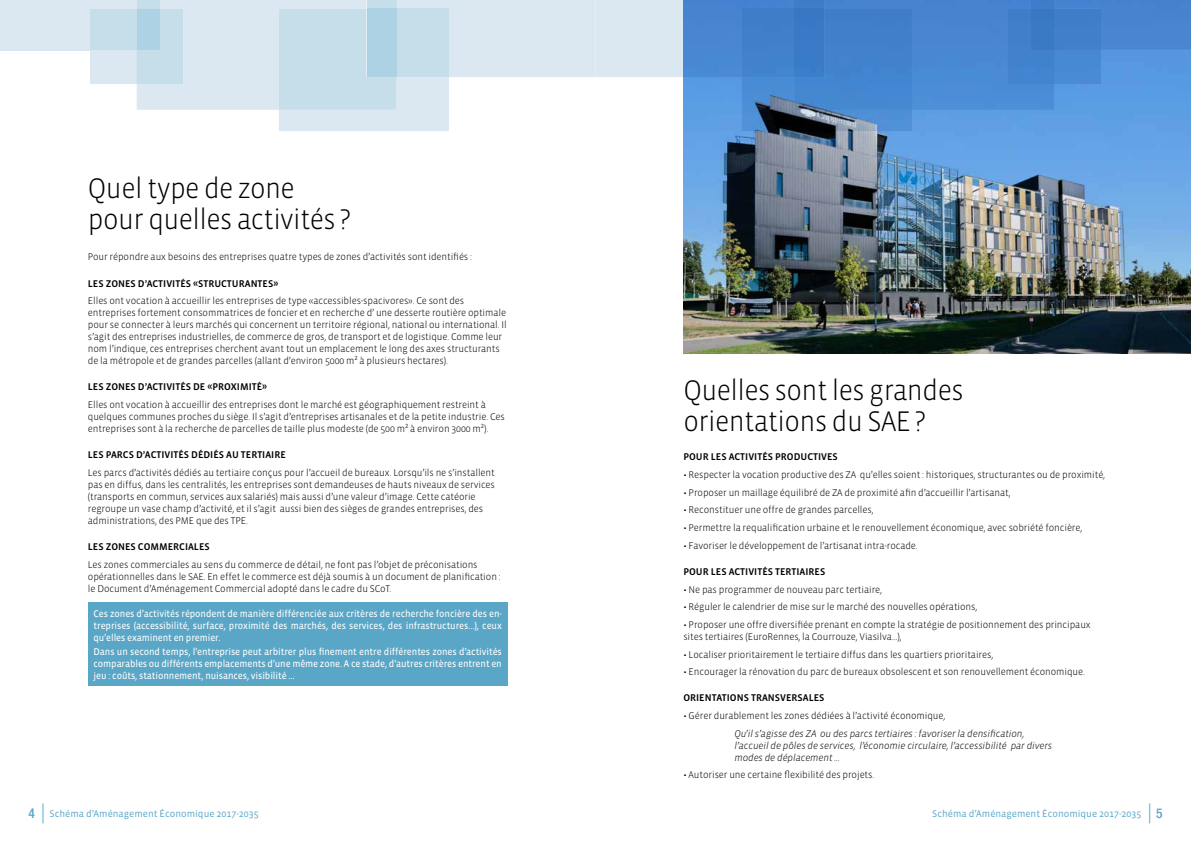
<style>
.page{position:relative;width:1191px;height:842px;background:#fff}
.page>*{position:absolute;margin:0;border:0;box-sizing:border-box;transform-origin:0 0}
.t1{font:300 29px/31px "Vista Sans OT";letter-spacing:-.02em;color:#000;scale:.95 1}
.t2{font:500 condensed 13.5px "Helvetica Neue";color:#59a6c7}
.t3{font:300 10px/12px "Vista Sans OT";letter-spacing:-.01em;color:#000}
.t4{font:10px/12px "Vista Sans OT";letter-spacing:-.01em;color:#fff;text-align:justify;scale:.95 1}
.t5{font:500 10px "Vista Sans OT";color:#000}
.t6{font:italic 300 10px/12px "Vista Sans OT";letter-spacing:-.01em;color:#000}
.t7{font:9.9px "Vista Sans OT";color:#59a6c7}
.s1{font-weight:300;font-size:27px}
.s2{font-family:"Helvetica Neue";font-weight:300;font-stretch:condensed;font-size:27px}
.s3{font-family:"Helvetica Neue";font-weight:500;font-stretch:condensed;font-size:13.5px}
</style>
<div class="page">
<div style="left:88px;top:602px;width:419px;height:84px;background:#59a6c7"></div>
<img style="left:683px;top:131px;width:508px;height:223px">
<div style="left:90px;top:50px;width:47px;height:34px;background:#dbe8f1"></div>
<div style="left:0;top:0;width:160px;height:50px;background:#dbe8f1"></div>
<div style="left:90px;top:9px;width:47px;height:41px;background:#c6ddea"></div>
<svg style="left:137px;top:0;width:1054px;height:131px;background:#93b9e1"></svg>
<div style="left:366px;top:0;width:30px;height:9px;background:#c6ddea"></div>
<div style="left:396px;top:9px;width:53px;height:68px;background:#c6ddea"></div>
<div style="left:366px;top:9px;width:30px;height:68px;background:#acd2e3"></div>
<h1 class="t1" style="left:88px;top:173px;width:277px">Quel type de zone pour quelles activités ?</h1>
<p class="t3" style="left:88px;top:251px;width:385px">Pour répondre aux besoins des entreprises quatre types de zones d’activités sont identifiés :</p>
<p class="t5" style="left:88px;top:278px;width:192px">LES ZONES D’ACTIVITÉS «STRUCTURANTES»</p>
<p class="t3" style="left:88px;top:295px;width:420px">Elles ont vocation à accueillir les entreprises de type «accessibles-spacivores». Ce sont des entreprises fortement consommatrices de foncier et en recherche d’ une desserte routière optimale pour se connecter à leurs marchés qui concernent un territoire régional, national ou international. Il s’agit des entreprises industrielles, de commerce de gros, de transport et de logistique. Comme leur nom l’indique, ces entreprises cherchent avant tout un emplacement le long des axes structurants de la métropole et de grandes parcelles (allant d’environ 5000 m² à plusieurs hectares).</p>
<p class="t5" style="left:88px;top:382px;width:181px">LES ZONES D’ACTIVITÉS DE «PROXIMITÉ»</p>
<p class="t3" style="left:88px;top:399px;width:418px">Elles ont vocation à accueillir des entreprises dont le marché est géographiquement restreint à quelques communes proches du siège. Il s’agit d’entreprises artisanales et de la petite industrie. Ces entreprises sont à la recherche de parcelles de taille plus modeste (de 500 m² à environ 3000 m²).</p>
<p class="t5" style="left:88px;top:450px;width:199px">LES PARCS D’ACTIVITÉS DÉDIÉS AU TERTIAIRE</p>
<p class="t3" style="left:88px;top:467px;width:408px">Les parcs d’activités dédiés au tertiaire conçus pour l’accueil de bureaux. Lorsqu’ils ne s’installent pas en diffus, dans les centralités, les entreprises sont demandeuses de hauts niveaux de services (transports en commun, services aux salariés) mais aussi d’une valeur d’image. Cette catéorie regroupe un vase champ d’activité, et il s’agit aussi bien des sièges de grandes entreprises, des administrations, des PME que des TPE.</p>
<p class="t5" style="left:88px;top:542px;width:123px">LES ZONES COMMERCIALES</p>
<p class="t3" style="left:88px;top:559px;width:414px">Les zones commerciales au sens du commerce de détail, ne font pas l’objet de préconisations opérationnelles dans le SAE. En effet le commerce est déjà soumis à un document de planification : le Document d’Aménagement Commercial adopté dans le cadre du SCoT.</p>
<p class="t4" style="left:94px;top:607px;width:431px">Ces zones d’activités répondent de manière différenciée aux critères de recherche foncière des en&shy;treprises (accessibilité, surface, proximité des marchés, des services, des infrastructures…), ceux qu’elles examinent en premier.</p>
<p class="t4" style="left:94px;top:646px;width:431px">Dans un second temps, l'entreprise peut arbitrer plus finement entre différentes zones d’activités comparables ou différents emplacements d’une même zone. A ce stade, d'autres critères entrent en jeu : coûts, stationnement, nuisances, visibilité …</p>
<h1 class="t1" style="left:683px;top:376px;width:296px">Quelles sont les grandes orientations du SAE ?</h1>
<p class="t5" style="left:683px;top:452px;width:156px">POUR LES ACTIVITÉS PRODUCTIVES</p>
<p class="t3" style="left:683px;top:469px;width:423px">• Respecter la vocation productive des ZA qu’elles soient : historiques, structurantes ou de proximité,</p>
<p class="t3" style="left:683px;top:486px;width:329px">• Proposer un maillage équilibré de ZA de proximité afin d’accueillir l’artisanat,</p>
<p class="t3" style="left:683px;top:504px;width:192px">• Reconstituer une offre de grandes parcelles,</p>
<p class="t3" style="left:683px;top:522px;width:400px">• Permettre la requalification urbaine et le renouvellement économique, avec sobriété foncière,</p>
<p class="t3" style="left:683px;top:539px;width:236px">• Favoriser le développement de l’artisanat intra-rocade.</p>
<p class="t5" style="left:683px;top:566px;width:143px">POUR LES ACTIVITÉS TERTIAIRES</p>
<p class="t3" style="left:683px;top:583px;width:200px">• Ne pas programmer de nouveau parc tertiaire,</p>
<p class="t3" style="left:683px;top:601px;width:295px">• Réguler le calendrier de mise sur le marché des nouvelles opérations,</p>
<p class="t3" style="left:683px;top:619px;width:409px">• Proposer une offre diversifiée prenant en compte la stratégie de positionnement des principaux sites tertiaires (EuroRennes, la Courrouze, Viasilva…),</p>
<p class="t3" style="left:683px;top:648px;width:311px">• Localiser prioritairement le tertiaire diffus dans les quartiers prioritaires,</p>
<p class="t3" style="left:683px;top:666px;width:403px">• Encourager la rénovation du parc de bureaux obsolescent et son renouvellement économique.</p>
<p class="t5" style="left:683px;top:693px;width:143px">ORIENTATIONS TRANSVERSALES</p>
<p class="t3" style="left:683px;top:710px;width:263px">• Gérer durablement les zones dédiées à l’activité économique,</p>
<p class="t6" style="left:734px;top:727px;width:319px">Qu’il s’agisse des ZA ou des parcs tertiaires : favoriser la densification, l’accueil de pôles de services, l’économie circulaire, l’accessibilité par divers modes de déplacement …</p>
<p class="t3" style="left:683px;top:769px;width:192px">• Autoriser une certaine flexibilité des projets.</p>
<h2 class="t2" style="left:28px;top:805px;width:18px">4 <span class="s1">|</span></h2>
<p class="t7" style="left:50px;top:808px;width:210px">Schéma d’Aménagement Économique 2017-2035</p>
<p class="t7" style="left:932px;top:808px;width:232px">Schéma d’Aménagement Économique 2017-2035 <span class="s2">|</span> <span class="s3">5</span></p>
</div>
